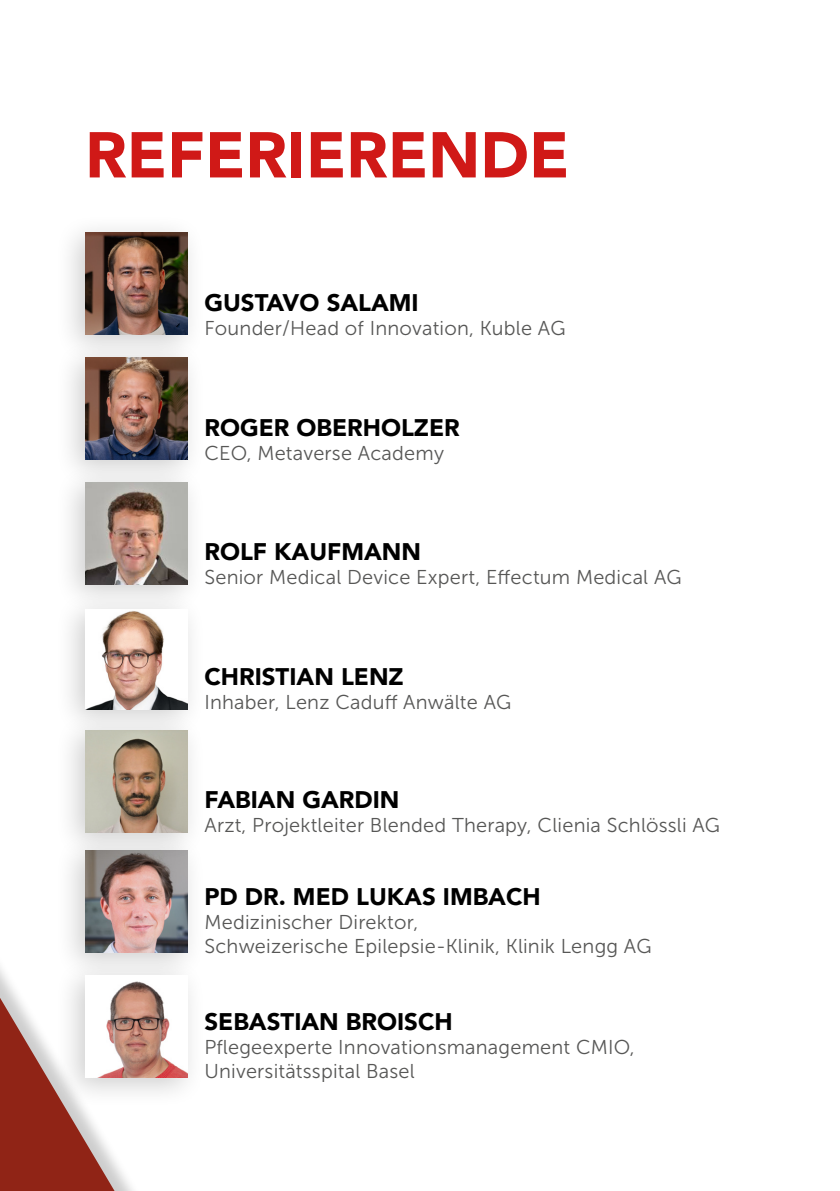
<style>
.page{position:relative;width:840px;height:1191px;background:#fff}
.page>*{position:absolute;margin:0;border:0;box-sizing:border-box;transform-origin:0 0}
.t1{font:900 64px "Avenir";color:#d01917}
.t2{font:900 24px "Avenir";color:#000}
.t3{font:20px/24px "Museo Sans 300";letter-spacing:.01em;color:#575756}
</style>
<div class="page">
<svg style="left:0;top:997px;width:114px;height:194px"></svg>
<div style="left:54px;top:213px;width:152px;height:152px;background:#000;opacity:.2"></div>
<img style="left:85px;top:232px;width:102px;height:103px">
<div style="left:54px;top:338px;width:152px;height:152px;background:#000;opacity:.2"></div>
<img style="left:85px;top:357px;width:102px;height:102px">
<div style="left:54px;top:462px;width:152px;height:153px;background:#000;opacity:.2"></div>
<img style="left:85px;top:482px;width:102px;height:102px">
<div style="left:54px;top:590px;width:152px;height:150px;background:#000;opacity:.2"></div>
<img style="left:85px;top:609px;width:102px;height:100px">
<div style="left:54px;top:831px;width:152px;height:152px;background:#000;opacity:.2"></div>
<img style="left:85px;top:863px;width:102px;height:89px">
<div style="left:54px;top:955px;width:152px;height:153px;background:#000;opacity:.2"></div>
<img style="left:85px;top:975px;width:102px;height:102px">
<div style="left:54px;top:710px;width:152px;height:153px;background:#000;opacity:.2"></div>
<img style="left:85px;top:730px;width:102px;height:102px">
<h1 class="t1" style="left:85px;top:100px;width:485px">REFERIERENDE</h1>
<p class="t2" style="left:204px;top:282px;width:216px">GUSTAVO SALAMI</p>
<p class="t3" style="left:204px;top:316px;width:362px">Founder/Head of Innovation, Kuble AG</p>
<p class="t2" style="left:204px;top:406px;width:257px">ROGER OBERHOLZER</p>
<p class="t3" style="left:204px;top:441px;width:241px">CEO, Metaverse Academy</p>
<p class="t2" style="left:204px;top:531px;width:218px">ROLF KAUFMANN</p>
<p class="t3" style="left:204px;top:565px;width:478px">Senior Medical Device Expert, Effectum Medical AG</p>
<p class="t2" style="left:204px;top:656px;width:201px">CHRISTIAN LENZ</p>
<p class="t3" style="left:204px;top:690px;width:308px">Inhaber, Lenz Caduff Anwälte AG</p>
<p class="t2" style="left:204px;top:779px;width:196px">FABIAN GARDIN</p>
<p class="t3" style="left:204px;top:813px;width:517px">Arzt, Projektleiter Blended Therapy, Clienia Schlössli AG</p>
<p class="t2" style="left:204px;top:876px;width:337px">PD DR. MED LUKAS IMBACH</p>
<p class="t3" style="left:204px;top:910px;width:448px">Medizinischer Direktor,<br>Schweizerische Epilepsie-Klinik, Klinik Lengg AG</p>
<p class="t2" style="left:204px;top:1000px;width:249px">SEBASTIAN BROISCH</p>
<p class="t3" style="left:204px;top:1034px;width:431px">Pflegeexperte Innovationsmanagement CMIO,<br>Universitätsspital Basel</p>
</div>
